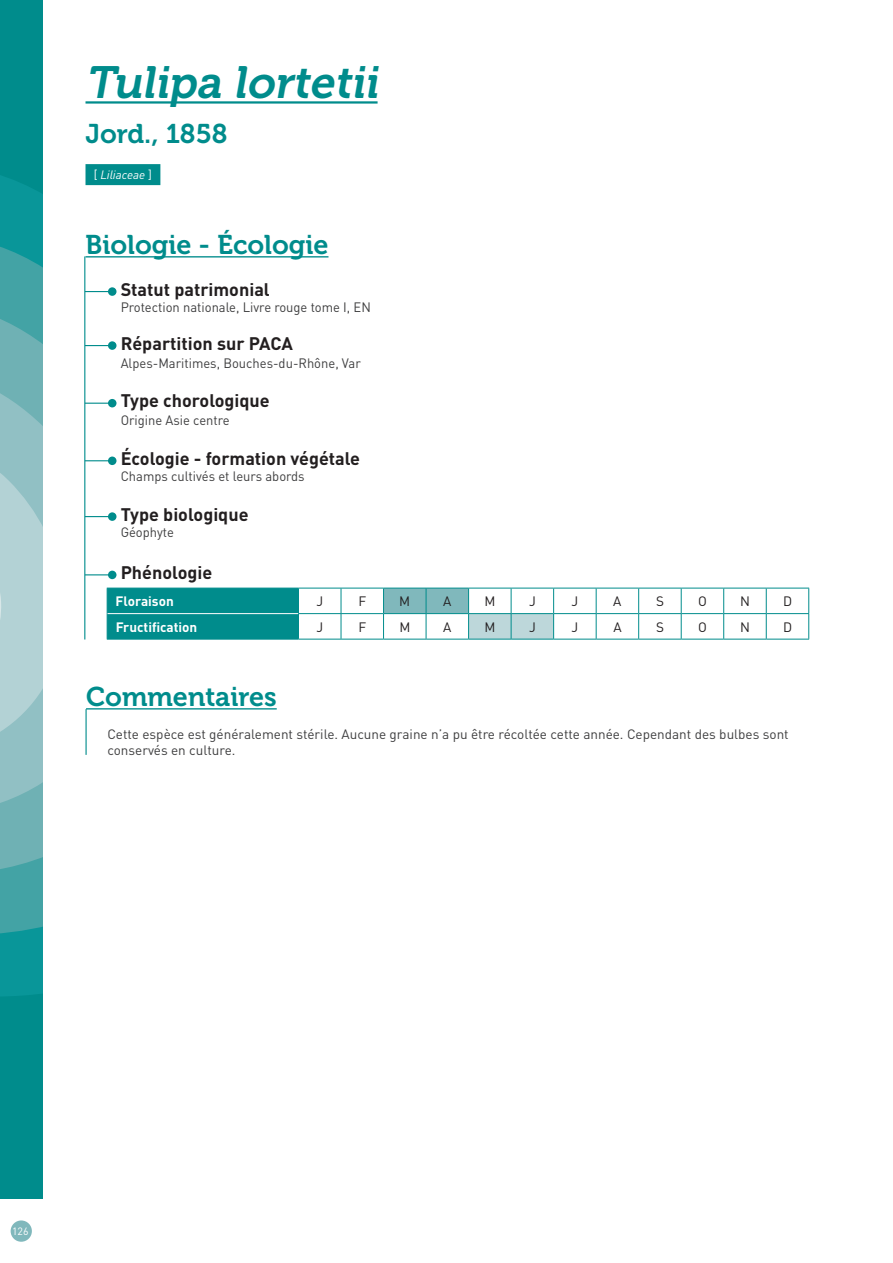
<style>
.page{position:relative;width:893px;height:1263px;background:#fff}
.page>*{position:absolute;margin:0;border:0;box-sizing:border-box;transform-origin:0 0}
.t1{font:italic 45px "Museo 700";color:#008c8c}
.t2{font:27px "Museo 700";color:#008c8c}
.t3{font:700 18px "DINOT";color:#231f20}
.t4{font:13.5px "DINOT";color:#3e3e3f;scale:.96 1}
.t5{font:13.5px/16.2px "DINOT";color:#3e3e3f}
.t6{font:13.5px "DINOT";color:#231f20}
.t7{font:700 13.5px "DINOT";color:#fff}
.t8{font:italic 12px "DIN Pro";color:#fff}
.t9{font:10.5px "DINOT";color:#fff}
.s1{font-family:"DINOT";font-style:normal}
</style>
<div class="page">
<div style="left:0;top:0;width:43px;height:1199px;background:#008c8c"></div>
<svg style="left:0;top:176px;width:43px;height:820px"></svg>
<div style="left:11px;top:1220px;width:21px;height:22px;background:#80b8bc;border-radius:50%"></div>
<hr style="left:84px;top:256px;width:1px;height:383px;background:#008c8c">
<svg style="left:85px;top:291px;width:23px;height:1px"></svg>
<div style="left:108px;top:287px;width:8px;height:9px;background:#008c8c;border-radius:50%"></div>
<svg style="left:85px;top:345px;width:23px;height:1px"></svg>
<div style="left:108px;top:341px;width:8px;height:9px;background:#008c8c;border-radius:50%"></div>
<svg style="left:85px;top:403px;width:23px;height:1px"></svg>
<div style="left:108px;top:399px;width:8px;height:8px;background:#008c8c;border-radius:50%"></div>
<svg style="left:85px;top:460px;width:23px;height:1px"></svg>
<div style="left:108px;top:456px;width:8px;height:9px;background:#008c8c;border-radius:50%"></div>
<svg style="left:85px;top:516px;width:23px;height:1px"></svg>
<div style="left:108px;top:512px;width:8px;height:9px;background:#008c8c;border-radius:50%"></div>
<hr style="left:86px;top:101px;width:292px;height:3px;background:#008c8c">
<div style="left:86px;top:164px;width:74px;height:21px;background:#008c8c"></div>
<hr style="left:86px;top:256px;width:242px;height:1px;background:#008c8c">
<svg style="left:85px;top:574px;width:23px;height:1px"></svg>
<div style="left:108px;top:571px;width:8px;height:8px;background:#008c8c;border-radius:50%"></div>
<hr style="left:298px;top:588px;width:43px;height:1px;background:#008c8c">
<hr style="left:341px;top:588px;width:43px;height:1px;background:#008c8c">
<hr style="left:554px;top:588px;width:42px;height:1px;background:#008c8c">
<hr style="left:596px;top:588px;width:43px;height:1px;background:#008c8c">
<hr style="left:639px;top:588px;width:42px;height:1px;background:#008c8c">
<hr style="left:681px;top:588px;width:43px;height:1px;background:#008c8c">
<hr style="left:724px;top:588px;width:42px;height:1px;background:#008c8c">
<hr style="left:766px;top:588px;width:43px;height:1px;background:#008c8c">
<hr style="left:298px;top:613px;width:43px;height:1px;background:#008c8c">
<div style="left:107px;top:588px;width:192px;height:51px;background:#008c8c"></div>
<hr style="left:341px;top:613px;width:43px;height:1px;background:#008c8c">
<svg style="left:341px;top:588px;width:1px;height:51px"></svg>
<hr style="left:554px;top:613px;width:42px;height:1px;background:#008c8c">
<svg style="left:383px;top:588px;width:171px;height:51px"></svg>
<hr style="left:596px;top:613px;width:43px;height:1px;background:#008c8c">
<svg style="left:596px;top:588px;width:1px;height:51px"></svg>
<hr style="left:639px;top:613px;width:42px;height:1px;background:#008c8c">
<svg style="left:638px;top:588px;width:1px;height:51px"></svg>
<hr style="left:681px;top:613px;width:43px;height:1px;background:#008c8c">
<svg style="left:681px;top:588px;width:1px;height:51px"></svg>
<hr style="left:724px;top:613px;width:42px;height:1px;background:#008c8c">
<svg style="left:723px;top:588px;width:1px;height:51px"></svg>
<hr style="left:766px;top:613px;width:43px;height:1px;background:#008c8c">
<svg style="left:766px;top:588px;width:1px;height:51px"></svg>
<svg style="left:808px;top:588px;width:1px;height:51px"></svg>
<hr style="left:107px;top:639px;width:191px;height:1px;background:#008c8c">
<hr style="left:298px;top:639px;width:43px;height:1px;background:#008c8c">
<hr style="left:341px;top:639px;width:43px;height:1px;background:#008c8c">
<hr style="left:384px;top:639px;width:42px;height:1px;background:#008c8c">
<hr style="left:426px;top:639px;width:43px;height:1px;background:#008c8c">
<hr style="left:469px;top:639px;width:42px;height:1px;background:#008c8c">
<hr style="left:511px;top:639px;width:43px;height:1px;background:#008c8c">
<hr style="left:554px;top:639px;width:42px;height:1px;background:#008c8c">
<hr style="left:596px;top:639px;width:43px;height:1px;background:#008c8c">
<hr style="left:639px;top:639px;width:42px;height:1px;background:#008c8c">
<hr style="left:681px;top:639px;width:43px;height:1px;background:#008c8c">
<hr style="left:724px;top:639px;width:42px;height:1px;background:#008c8c">
<hr style="left:766px;top:639px;width:43px;height:1px;background:#008c8c">
<hr style="left:108px;top:613px;width:190px;height:1px;background:#fff">
<hr style="left:86px;top:708px;width:191px;height:1px;background:#008c8c">
<hr style="left:86px;top:709px;width:1px;height:46px;background:#008c8c">
<p class="t1" style="left:86px;top:57px;width:303px">Tulipa lortetii</p>
<p class="t2" style="left:86px;top:119px;width:143px">Jord., 1858</p>
<p class="t8" style="left:94px;top:167px;width:60px"><span class="s1">[</span> Liliaceae <span class="s1">]</span></p>
<p class="t2" style="left:86px;top:230px;width:244px">Biologie - Écologie</p>
<p class="t3" style="left:121px;top:277px;width:151px">Statut patrimonial</p>
<p class="t4" style="left:121px;top:298px;width:262px">Protection nationale, Livre rouge tome I, EN</p>
<p class="t3" style="left:121px;top:331px;width:174px">Répartition sur PACA</p>
<p class="t4" style="left:121px;top:354px;width:252px">Alpes-Maritimes, Bouches-du-Rhône, Var</p>
<p class="t3" style="left:121px;top:389px;width:151px">Type chorologique</p>
<p class="t4" style="left:121px;top:411px;width:115px">Origine Asie centre</p>
<p class="t3" style="left:121px;top:446px;width:241px">Écologie - formation végétale</p>
<p class="t4" style="left:121px;top:467px;width:193px">Champs cultivés et leurs abords</p>
<p class="t3" style="left:121px;top:502px;width:129px">Type biologique</p>
<p class="t4" style="left:121px;top:523px;width:57px">Géophyte</p>
<p class="t3" style="left:121px;top:560px;width:93px">Phénologie</p>
<p class="t7" style="left:116px;top:592px;width:60px">Floraison</p>
<p class="t6" style="left:316px;top:592px;width:8px">J</p>
<p class="t6" style="left:358px;top:592px;width:9px">F</p>
<p class="t6" style="left:399px;top:592px;width:13px">M</p>
<p class="t6" style="left:443px;top:592px;width:10px">A</p>
<p class="t6" style="left:484px;top:592px;width:13px">M</p>
<p class="t6" style="left:529px;top:592px;width:8px">J</p>
<p class="t6" style="left:571px;top:592px;width:8px">J</p>
<p class="t6" style="left:613px;top:592px;width:10px">A</p>
<p class="t6" style="left:656px;top:592px;width:9px">S</p>
<p class="t6" style="left:698px;top:592px;width:10px">O</p>
<p class="t6" style="left:740px;top:592px;width:11px">N</p>
<p class="t6" style="left:783px;top:592px;width:11px">D</p>
<p class="t7" style="left:116px;top:617px;width:83px">Fructification</p>
<p class="t6" style="left:316px;top:617px;width:8px">J</p>
<p class="t6" style="left:358px;top:617px;width:9px">F</p>
<p class="t6" style="left:399px;top:617px;width:13px">M</p>
<p class="t6" style="left:443px;top:617px;width:10px">A</p>
<p class="t6" style="left:484px;top:617px;width:13px">M</p>
<p class="t6" style="left:529px;top:617px;width:8px">J</p>
<p class="t6" style="left:572px;top:617px;width:8px">J</p>
<p class="t6" style="left:613px;top:617px;width:10px">A</p>
<p class="t6" style="left:656px;top:617px;width:9px">S</p>
<p class="t6" style="left:698px;top:617px;width:10px">O</p>
<p class="t6" style="left:740px;top:617px;width:11px">N</p>
<p class="t6" style="left:783px;top:617px;width:11px">D</p>
<p class="t2" style="left:86px;top:682px;width:192px">Commentaires</p>
<p class="t5" style="left:107px;top:725px;width:683px">Cette espèce est généralement stérile. Aucune graine n’a pu être récoltée cette année. Cependant des bulbes sont conservés en culture.</p>
<p class="t9" style="left:12px;top:1224px;width:18px">126</p>
</div>
